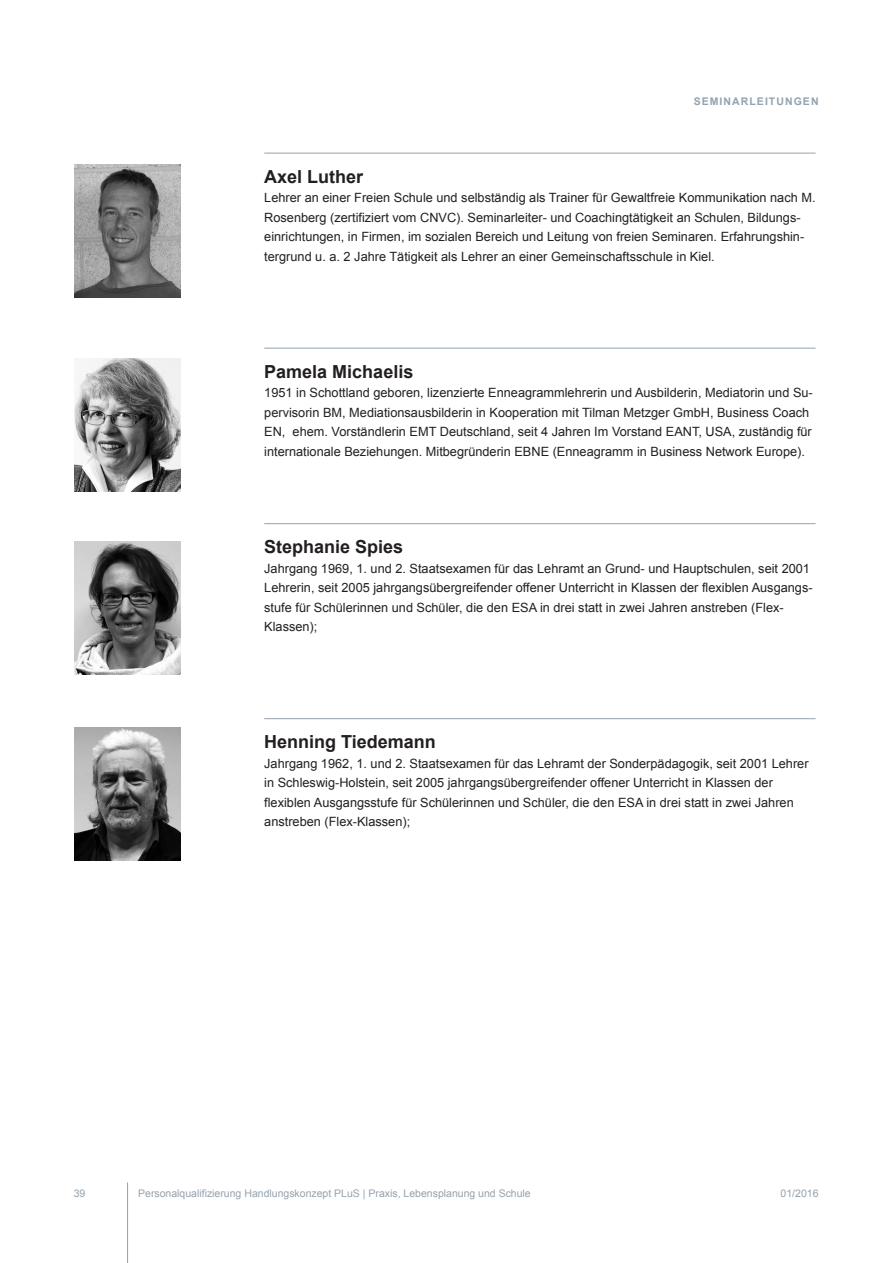
<style>
.page{position:relative;width:893px;height:1263px;background:#fff}
.page>*{position:absolute;margin:0;border:0;box-sizing:border-box;transform-origin:0 0}
.t1{font:700 18px "Arial";color:#231f20}
.t2{font:12.75px/19.5px "Arial";color:#231f20}
.t3{font:10.5px "Arial";color:#94a2ae}
.t4{font:700 10.5px "Arial";letter-spacing:.1em;color:#94a2ae}
</style>
<div class="page">
<hr style="left:127px;top:1182px;width:1px;height:81px;background:#94a2ae">
<img style="left:74px;top:165px;width:107px;height:133px">
<hr style="left:264px;top:153px;width:552px;height:1px;background:#94a2ae">
<img style="left:74px;top:359px;width:107px;height:132px">
<hr style="left:264px;top:348px;width:552px;height:1px;background:#94a2ae">
<img style="left:74px;top:541px;width:107px;height:133px">
<hr style="left:264px;top:523px;width:552px;height:1px;background:#94a2ae">
<img style="left:74px;top:728px;width:107px;height:133px">
<hr style="left:264px;top:718px;width:552px;height:1px;background:#94a2ae">
<p class="t4" style="left:694px;top:94px;width:47px">Seminarleitu</p>
<p class="t4" style="left:785px;top:94px;width:35px">ngen</p>
<h1 class="t1" style="left:264px;top:164px;width:101px">Axel Luther</h1>
<p class="t2" style="left:264px;top:188px;width:553px">Lehrer an einer Freien Schule und selbständig als Trainer für Gewaltfreie Kommunikation nach M.<br>Rosenberg (zertifiziert vom CNVC). Seminarleiter- und Coachingtätigkeit an Schulen, Bildungs&shy;einrichtungen, in Firmen, im sozialen Bereich und Leitung von freien Seminaren. Erfahrungshin&shy;tergrund u. a. 2 Jahre Tätigkeit als Lehrer an einer Gemeinschaftsschule in Kiel.</p>
<h1 class="t1" style="left:264px;top:359px;width:151px">Pamela Michaelis</h1>
<p class="t2" style="left:264px;top:383px;width:550px">1951 in Schottland geboren, lizenzierte Enneagrammlehrerin und Ausbilderin, Mediatorin und Su&shy;pervisorin BM, Mediationsausbilderin in Kooperation mit Tilman Metzger GmbH, Business Coach EN, ehem. Vorständlerin EMT Deutschland, seit 4 Jahren Im Vorstand EANT, USA, zuständig für internationale Beziehungen. Mitbegrü nderin EBNE (Enneagramm in Business Network Europe).</p>
<h1 class="t1" style="left:264px;top:535px;width:141px">Stephanie Spies</h1>
<p class="t2" style="left:264px;top:558px;width:550px">Jahrgang 1969, 1. und 2. Staatsexamen für das Lehramt an Grund- und Hauptschulen, seit 2001<br>Lehrerin, seit 2005 jahrgangsübergreifender offener Unterricht in Klassen der flexiblen Ausgangs&shy;stufe für Schülerinnen und Schüler, die den ESA in drei statt in zwei Jahren anstreben (Flex-Klassen);</p>
<h1 class="t1" style="left:264px;top:730px;width:173px">Henning Tiedemann</h1>
<p class="t2" style="left:264px;top:753px;width:546px">Jahrgang 1962, 1. und 2. Staatsexamen für das Lehramt der Sonderpädagogik, seit 2001 Lehrer in Schleswig-Holstein, seit 2005 jahrgangsübergreifender offener Unterricht in Klassen der flexiblen Ausgangsstufe für Schülerinnen und Schüler, die den ESA in drei statt in zwei Jahren anstreben (Flex-Klassen);</p>
<p class="t3" style="left:74px;top:1186px;width:13px">39</p>
<p class="t3" style="left:138px;top:1186px;width:394px">Personalqualifizierung Handlungskonzept PLuS | Praxis, Lebensplanung und Schule</p>
<p class="t3" style="left:781px;top:1186px;width:39px">01/2016</p>
</div>
